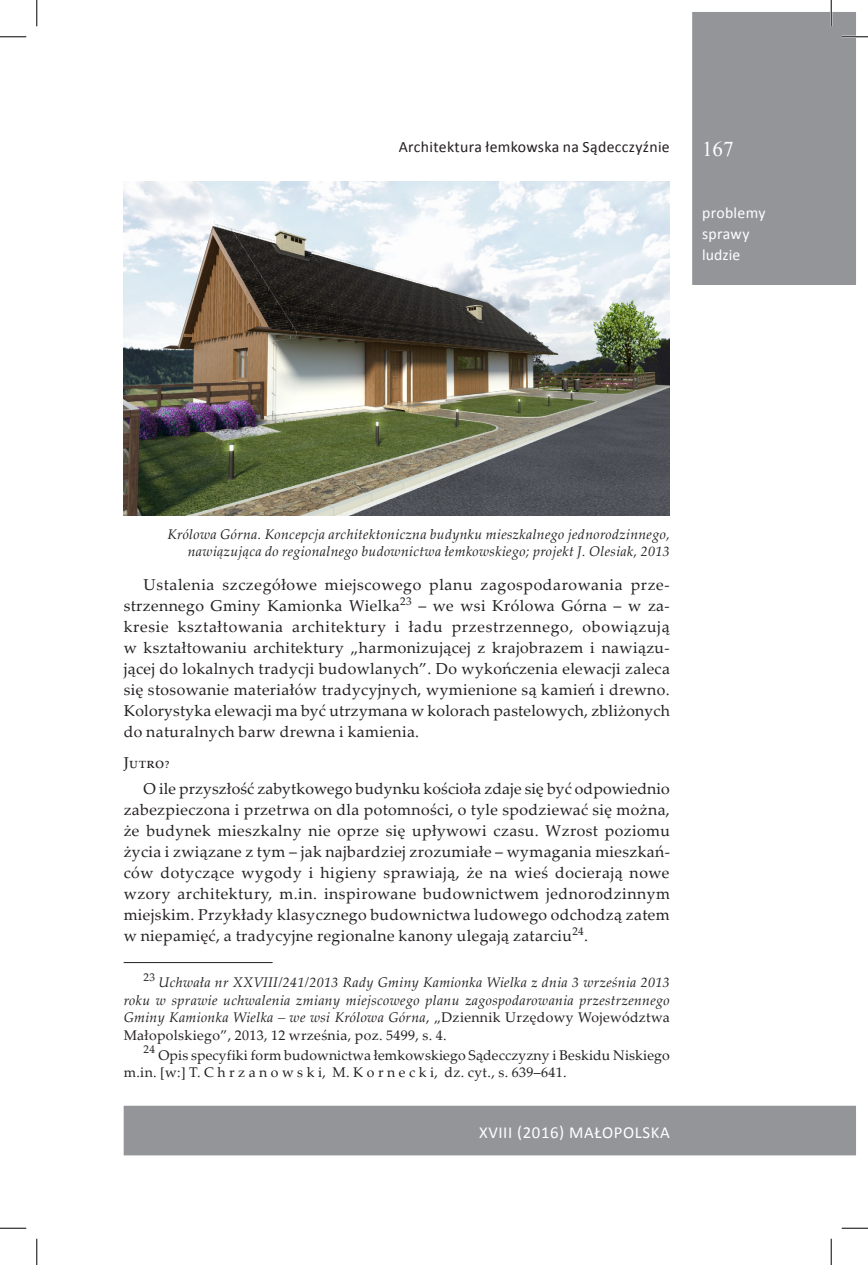
<style>
.page{position:relative;width:868px;height:1265px;background:#fff}
.page>*{position:absolute;margin:0;border:0;box-sizing:border-box;transform-origin:0 0}
.t1{font:21px "Times New Roman";color:#fff}
.t2{font:16.8px "Calibri";letter-spacing:.035em;color:#fff}
.tekst_glowny{font:15.75px/21px "Palatino Linotype";letter-spacing:.025em;color:#231f20;text-align:justify}
.t3{font:15.75px "Calibri";letter-spacing:.02em;color:#231f20}
.t4{font:15.75px/21px "Calibri";letter-spacing:.015em;color:#fff}
.tytuł_I_rzędu_w_arty{font:15.75px "Palatino Linotype";color:#231f20}
.przypis{font:italic 14px/17.5px "Palatino Linotype";letter-spacing:.025em;color:#231f20;text-align:justify}
.podpis_ryciny_np{font:italic 14px/17.5px "Palatino Linotype";letter-spacing:.025em;color:#231f20;text-align:right}
.przypis-2{font:14px/17.5px "Palatino Linotype";letter-spacing:.01em;color:#231f20}
.przypis-3{font:11.2px "Palatino Linotype";color:#231f20}
.s1{font-style:normal}
</style>
<div class="page">
<div style="left:692px;top:13px;width:162px;height:271px;background:#939598"></div>
<div style="left:692px;top:12px;width:163px;height:273px;border:2px solid #939598"></div>
<div style="left:124px;top:1106px;width:730px;height:48px;background:#939598"></div>
<div style="left:124px;top:1105px;width:731px;height:50px;border:2px solid #939598"></div>
<hr style="left:124px;top:961px;width:148px;height:1px;background:#231f20">
<img style="left:124px;top:182px;width:545px;height:333px">
<hr style="left:841px;top:36px;width:26px;height:2px;background:#fff">
<hr style="left:829px;top:0;width:3px;height:26px;background:#fff">
<svg style="left:0;top:36px;width:26px;height:1px"></svg>
<svg style="left:841px;top:36px;width:26px;height:1px"></svg>
<svg style="left:0;top:1227px;width:26px;height:1px"></svg>
<svg style="left:841px;top:1227px;width:26px;height:1px"></svg>
<svg style="left:36px;top:0;width:1px;height:26px"></svg>
<svg style="left:36px;top:1238px;width:1px;height:26px"></svg>
<svg style="left:830px;top:0;width:1px;height:26px"></svg>
<svg style="left:830px;top:1238px;width:1px;height:26px"></svg>
<p class="t3" style="left:398px;top:137px;width:272px">Architektura łemkowska na Sądecczyźnie</p>
<h1 class="t1" style="left:701px;top:134px;width:33px">167</h1>
<p class="t4" style="left:701px;top:202px;width:65px">problemy sprawy ludzie</p>
<p class="podpis_ryciny_np" style="left:167px;top:524px;width:503px">Królowa Górna. Koncepcja architektoniczna budynku mieszkalnego jednorodzinnego, nawiązująca do regionalnego budownictwa łemkowskiego; projekt J. Olesiak, 2013</p>
<p class="tekst_glowny" style="left:124px;top:573px;width:547px;text-indent:20px">Ustalenia szczegółowe miejscowego planu zagospodarowania prze&shy;strzennego Gminy Kamionka Wielka<sup>23</sup> – we wsi Królowa Górna – w za&shy;kresie kształtowania architektury i ładu przestrzennego, obowiązują w kształtowaniu architektury „harmonizującej z krajobrazem i nawiązu&shy;jącej do lokalnych tradycji budowlanych”. Do wykończenia elewacji zaleca się stosowanie materiałów tradycyjnych, wymienione są kamień i drewno.<br>Kolorystyka elewacji ma być utrzymana w kolorach pastelowych, zbliżonych do naturalnych barw drewna i kamienia.</p>
<p class="tytuł_I_rzędu_w_arty" style="left:124px;top:751px;width:47px">Jutro?</p>
<p class="tekst_glowny" style="left:124px;top:777px;width:547px;text-indent:20px">O ile przyszłość zabytkowego budynku kościoła zdaje się być odpowiednio zabezpieczona i przetrwa on dla potomności, o tyle spodziewać się można, że budynek mieszkalny nie oprze się upływowi czasu. Wzrost poziomu życia i związane z tym – jak najbardziej zrozumiałe – wymagania mieszkań&shy;ców dotyczące wygody i higieny sprawiają, że na wieś docierają nowe wzory architektury, m.in. inspirowane budownictwem jednorodzinnym miejskim. Przykłady klasycznego budownictwa ludowego odchodzą zatem w niepamięć, a tradycyjne regionalne kanony ulegają zatarciu<sup>24</sup>.</p>
<p class="przypis-3" style="left:143px;top:968px;width:13px">23</p>
<p class="przypis" style="left:124px;top:973px;width:547px;text-indent:35px">Uchwała nr XXVIII/241/2013 Rady Gminy Kamionka Wielka z dnia 3 września 2013 roku w sprawie uchwalenia zmiany miejscowego planu zagospodarowania przestrzennego Gminy Kamionka Wielka – we wsi Królowa Górna<span class="s1">, „Dziennik Urzędowy Województwa Małopolskiego”, 2013, 12 września, poz. 5499, s. 4.</span></p>
<p class="przypis-3" style="left:143px;top:1041px;width:13px">24</p>
<p class="przypis-2" style="left:124px;top:1045px;width:547px;text-indent:35px">Opis specyfiki form budownictwa łemkowskiego Sądecczyzny i Beskidu Niskiego m.in. [w:] T. C h r z a n o w s k i, M. K o r n e c k i, dz. cyt., s. 639–641.</p>
<p class="t2" style="left:479px;top:1121px;width:192px">XVIII (2016) maŁopolska</p>
</div>
